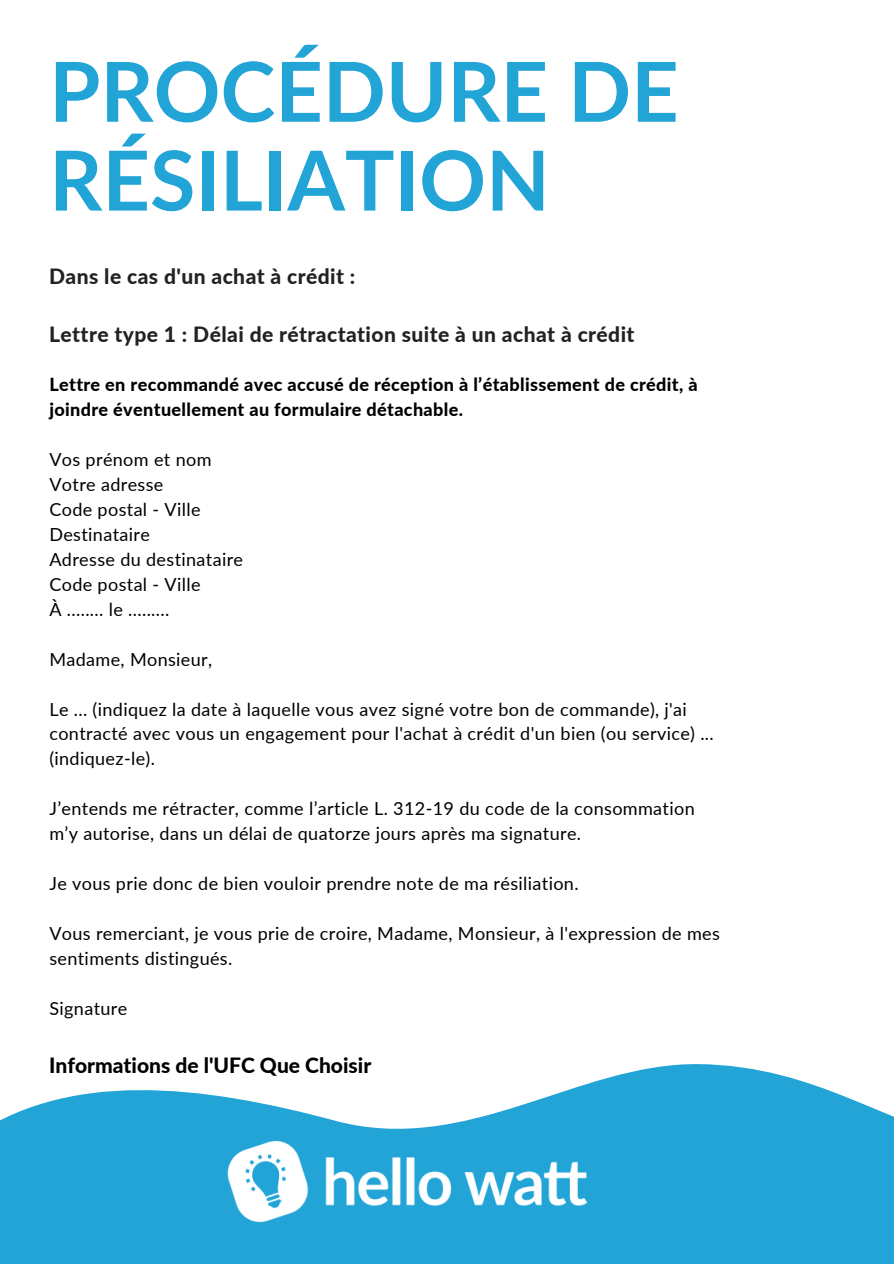
<style>
.page{position:relative;width:894px;height:1264px;background:#fff}
.page>*{position:absolute;margin:0;border:0;box-sizing:border-box;transform-origin:0 0}
.t1{font:700 82.65px/88.8px "Lato";color:#22a4d7}
.t2{font:800 21px "Lato";letter-spacing:.02em;color:#222}
.t3{font:800 21px "Lato";color:#000}
.t4{font:18px/25px "Lato";letter-spacing:.02em;color:#000}
.t5{font:800 18px/25px "Lato";letter-spacing:.02em;color:#000}
</style>
<div class="page">
<svg style="left:0;top:1064px;width:893px;height:199px;fill:#22a4d7"></svg>
<img style="left:212px;top:1125px;width:390px;height:112px">
<h1 class="t1" style="left:49px;top:45px;width:631px">PROCÉDURE DE<br>RÉSILIATION</h1>
<p class="t2" style="left:49px;top:263px;width:307px">Dans le cas d'un achat à crédit :</p>
<p class="t2" style="left:49px;top:321px;width:586px">Lettre type 1 : Délai de rétractation suite à un achat à crédit</p>
<p class="t5" style="left:49px;top:371px;width:649px">Lettre en recommandé avec accusé de réception à l’établissement de crédit, à joindre éventuellement au formulaire détachable.</p>
<p class="t4" style="left:49px;top:446px;width:195px">Vos prénom et nom<br>Votre adresse<br>Code postal - Ville<br>Destinataire<br>Adresse du destinataire<br>Code postal - Ville<br>À ........ le .........</p>
<p class="t4" style="left:49px;top:646px;width:164px">Madame, Monsieur,</p>
<p class="t4" style="left:49px;top:696px;width:665px">Le ... (indiquez la date à laquelle vous avez signé votre bon de commande), j'ai contracté avec vous un engagement pour l'achat à crédit d'un bien (ou service) ... (indiquez-le).</p>
<p class="t4" style="left:49px;top:796px;width:646px">J’entends me rétracter, comme l’article L. 312-19 du code de la consommation m’y autorise, dans un délai de quatorze jours après ma signature.</p>
<p class="t4" style="left:49px;top:870px;width:530px">Je vous prie donc de bien vouloir prendre note de ma résiliation.</p>
<p class="t4" style="left:49px;top:920px;width:672px">Vous remerciant, je vous prie de croire, Madame, Monsieur, à l'expression de mes sentiments distingués.</p>
<p class="t4" style="left:49px;top:995px;width:79px">Signature</p>
<p class="t3" style="left:49px;top:1052px;width:323px">Informations de l'UFC Que Choisir</p>
</div>
